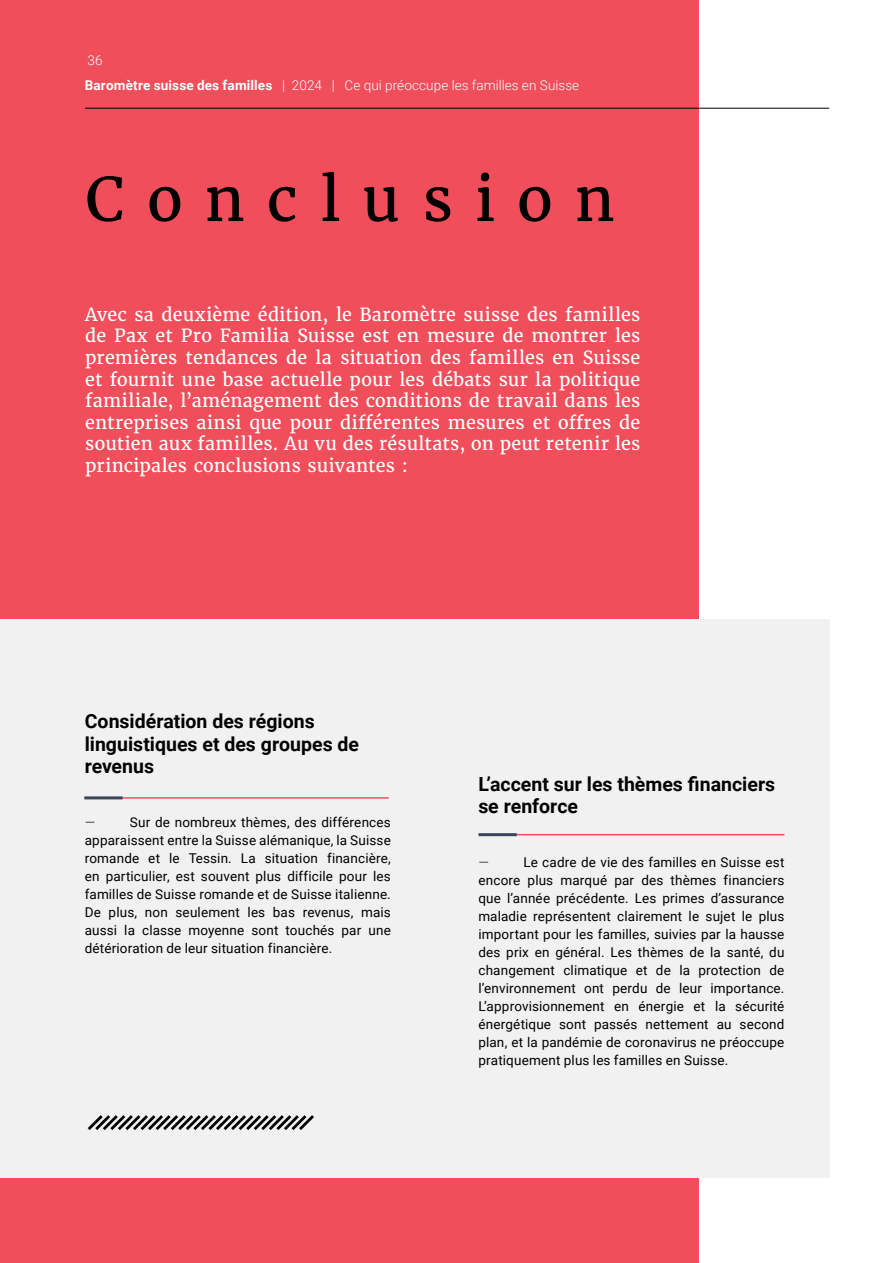
<style>
.page{position:relative;width:893px;height:1263px;background:#fff}
.page>*{position:absolute;margin:0;border:0;box-sizing:border-box;transform-origin:0 0}
.t1{font:60px "Merriweather";letter-spacing:.365em;color:#000}
.t2{font:700 19.5px/22.5px "Roboto";color:#000}
.t3{font:18px/21.6px "Merriweather";letter-spacing:.01em;color:#fff;text-align:justify}
.t4{font:13.5px/18px "Roboto";letter-spacing:.01em;color:#000;text-align:justify}
.t5{font:300 13.5px/24.8px "Roboto";letter-spacing:.005em;color:#fff}
.t6{font:13.5px "Roboto";color:#4d4d4f}
.s1{font-weight:700}
</style>
<div class="page">
<div style="left:0;top:0;width:698px;height:1263px;background:#f04e5b"></div>
<div style="left:0;top:619px;width:829px;height:559px;background:#f1f1f2"></div>
<hr style="left:121px;top:797px;width:268px;height:2px;background:#f04e5b">
<hr style="left:84px;top:796px;width:39px;height:3px;background:#394555">
<svg style="left:87px;top:1115px;width:227px;height:15px"></svg>
<hr style="left:517px;top:834px;width:267px;height:1px;background:#f04e5b">
<hr style="left:479px;top:833px;width:38px;height:3px;background:#394555">
<hr style="left:85px;top:108px;width:744px;height:1px;background:#000">
<p class="t5" style="left:85px;top:48px;width:496px">36<br><span class="s1">Baromètre suisse des familles</span> | 2024 | Ce qui préoccupe les familles en Suisse</p>
<h1 class="t1" style="left:86px;top:162px;width:531px">Conclusion</h1>
<p class="t3" style="left:85px;top:304px;width:557px">Avec sa deuxième édition, le Baromètre suisse des familles de Pax et Pro Familia Suisse est en mesure de montrer les premières tendances de la situation des familles en Suisse et fournit une base actuelle pour les débats sur la politique familiale, l’aménagement des conditions de travail dans les entreprises ainsi que pour différentes mesures et offres de soutien aux familles. Au vu des résultats, on peut retenir les principales conclusions suivantes :</p>
<h2 class="t2" style="left:85px;top:709px;width:276px">Considération des régions linguistiques et des groupes de revenus</h2>
<p class="t4" style="left:85px;top:813px;width:308px;text-indent:45px">Sur de nombreux thèmes, des différences apparaissent entre la Suisse alémanique, la Suisse romande et le Tessin. La situation financière, en particulier, est souvent plus difficile pour les familles de Suisse romande et de Suisse italienne.<br>De plus, non seulement les bas revenus, mais aussi la classe moyenne sont touchés par une détérioration de leur situation financière.</p>
<p class="t6" style="left:85px;top:813px;width:12px">—</p>
<h2 class="t2" style="left:478px;top:772px;width:298px">L’accent sur les thèmes financiers se renforce</h2>
<p class="t4" style="left:478px;top:853px;width:308px;text-indent:45px">Le cadre de vie des familles en Suisse est encore plus marqué par des thèmes financiers que l’année précédente. Les primes d’assurance maladie représentent clairement le sujet le plus important pour les familles, suivies par la hausse des prix en général. Les thèmes de la santé, du changement climatique et de la protection de l’environnement ont perdu de leur importance.<br>L’approvisionnement en énergie et la sécurité énergétique sont passés nettement au second plan, et la pandémie de coronavirus ne préoccupe pratiquement plus les familles en Suisse.</p>
<p class="t6" style="left:478px;top:853px;width:12px">—</p>
</div>
